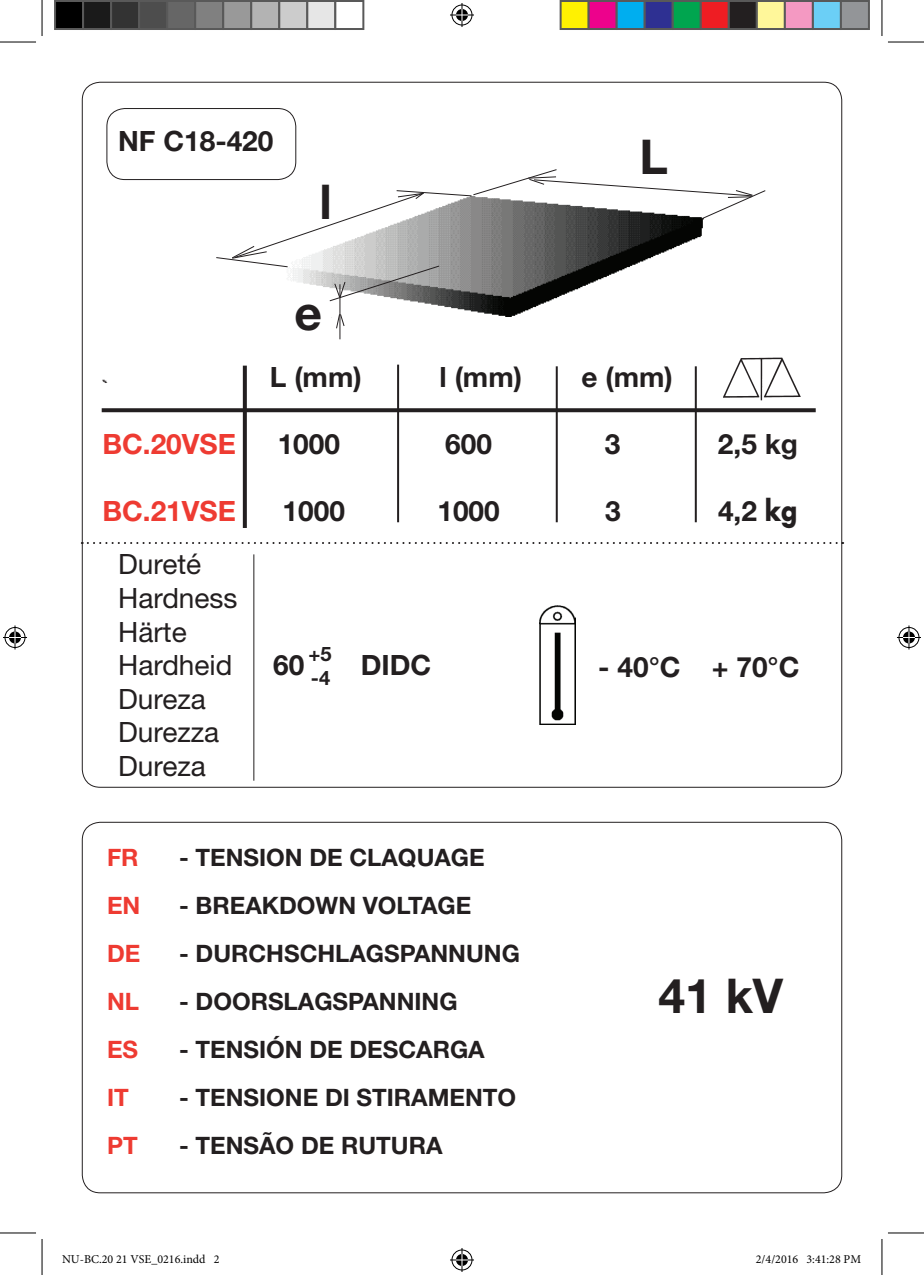
<style>
.page{position:relative;width:924px;height:1275px;background:#fff}
.page>*{position:absolute;margin:0;border:0;box-sizing:border-box;transform-origin:0 0}
.t1{font:700 48px "Helvetica Neue LT Std";color:#231f20}
.t2{font:700 28px "Helvetica Neue LT Std";color:#231f20}
.t3{font:28px/33.6px "Helvetica Neue LT Std";color:#231f20}
.t4{font:700 28px "Helvetica Neue LT Std";color:#ee3b32}
.t5{font:700 24px "Helvetica Neue LT Std";color:#231f20}
.t6{font:700 24px "Helvetica Neue LT Std";color:#ee3b32}
.t7{font:700 20px "Helvetica Neue LT Std";color:#231f20}
.t8{font:12px "Minion Pro";color:#000}
.s1{font-family:"Facom"}
</style>
<div class="page">
<hr style="left:339px;top:284px;width:1px;height:55px;background:#231f20">
<hr style="left:253px;top:554px;width:1px;height:226px;background:#231f20">
<svg style="left:102px;top:408px;width:713px;height:4px;background:#2f2c2d"></svg>
<svg style="left:243px;top:366px;width:4px;height:162px"></svg>
<hr style="left:397px;top:365px;width:2px;height:157px;background:#231f20">
<hr style="left:555px;top:366px;width:2px;height:156px;background:#231f20">
<hr style="left:694px;top:366px;width:2px;height:156px;background:#231f20">
<img style="left:723px;top:357px;width:78px;height:44px">
<svg style="left:215px;top:168px;width:551px;height:161px"></svg>
<div style="left:106px;top:108px;width:190px;height:72px;border:1px solid #231f20;border-radius:18px"></div>
<img style="left:539px;top:605px;width:36px;height:119px">
<svg style="left:82px;top:542px;width:760px;height:2px"></svg>
<hr style="left:0;top:42px;width:36px;height:1px;background:#000">
<hr style="left:887px;top:42px;width:36px;height:1px;background:#000">
<hr style="left:0;top:1232px;width:36px;height:1px;background:#000">
<hr style="left:887px;top:1232px;width:36px;height:1px;background:#000">
<hr style="left:42px;top:0;width:1px;height:36px;background:#000">
<hr style="left:42px;top:1239px;width:1px;height:36px;background:#000">
<hr style="left:881px;top:0;width:1px;height:36px;background:#000">
<hr style="left:881px;top:1239px;width:1px;height:36px;background:#000">
<svg style="left:450px;top:3px;width:24px;height:24px"></svg>
<svg style="left:450px;top:1248px;width:24px;height:24px"></svg>
<svg style="left:3px;top:625px;width:24px;height:24px"></svg>
<svg style="left:897px;top:625px;width:23px;height:24px"></svg>
<div style="left:55px;top:1px;width:28px;height:28px;background:#000"></div>
<div style="left:54px;top:0;width:30px;height:30px;border:2px solid #595959"></div>
<div style="left:83px;top:1px;width:28px;height:28px;background:#1a1a1a"></div>
<div style="left:82px;top:0;width:30px;height:30px;border:2px solid #595959"></div>
<div style="left:111px;top:1px;width:28px;height:28px;background:#333"></div>
<div style="left:110px;top:0;width:30px;height:30px;border:2px solid #595959"></div>
<div style="left:139px;top:1px;width:28px;height:28px;background:#4d4d4d"></div>
<div style="left:138px;top:0;width:30px;height:30px;border:2px solid #595959"></div>
<div style="left:167px;top:1px;width:28px;height:28px;background:#666"></div>
<div style="left:166px;top:0;width:30px;height:30px;border:2px solid #595959"></div>
<div style="left:195px;top:1px;width:28px;height:28px;background:#808080"></div>
<div style="left:194px;top:0;width:30px;height:30px;border:2px solid #595959"></div>
<div style="left:223px;top:1px;width:28px;height:28px;background:#999"></div>
<div style="left:222px;top:0;width:30px;height:30px;border:2px solid #595959"></div>
<div style="left:251px;top:1px;width:28px;height:28px;background:#b3b3b3"></div>
<div style="left:250px;top:0;width:30px;height:30px;border:2px solid #595959"></div>
<div style="left:279px;top:1px;width:28px;height:28px;background:#ccc"></div>
<div style="left:278px;top:0;width:30px;height:30px;border:2px solid #595959"></div>
<div style="left:307px;top:1px;width:28px;height:28px;background:#e6e6e6"></div>
<div style="left:306px;top:0;width:30px;height:30px;border:2px solid #595959"></div>
<div style="left:334px;top:0;width:30px;height:30px;border:2px solid #595959"></div>
<div style="left:560px;top:1px;width:28px;height:28px;background:#fff101"></div>
<div style="left:559px;top:0;width:30px;height:30px;border:2px solid #595959"></div>
<div style="left:588px;top:1px;width:28px;height:28px;background:#ed028c"></div>
<div style="left:587px;top:0;width:30px;height:30px;border:2px solid #595959"></div>
<div style="left:616px;top:1px;width:28px;height:28px;background:#00aeef"></div>
<div style="left:615px;top:0;width:30px;height:30px;border:2px solid #595959"></div>
<div style="left:644px;top:1px;width:28px;height:28px;background:#2e3092"></div>
<div style="left:643px;top:0;width:30px;height:30px;border:2px solid #595959"></div>
<div style="left:672px;top:1px;width:28px;height:28px;background:#00a54f"></div>
<div style="left:671px;top:0;width:30px;height:30px;border:2px solid #595959"></div>
<div style="left:700px;top:1px;width:28px;height:28px;background:#ee1d23"></div>
<div style="left:699px;top:0;width:30px;height:30px;border:2px solid #595959"></div>
<div style="left:728px;top:1px;width:28px;height:28px;background:#231f20"></div>
<div style="left:727px;top:0;width:30px;height:30px;border:2px solid #595959"></div>
<div style="left:756px;top:1px;width:28px;height:28px;background:#fff79a"></div>
<div style="left:755px;top:0;width:30px;height:30px;border:2px solid #595959"></div>
<div style="left:784px;top:1px;width:28px;height:28px;background:#f499c2"></div>
<div style="left:783px;top:0;width:30px;height:30px;border:2px solid #595959"></div>
<div style="left:812px;top:1px;width:28px;height:28px;background:#6bcff6"></div>
<div style="left:811px;top:0;width:30px;height:30px;border:2px solid #595959"></div>
<div style="left:840px;top:1px;width:28px;height:28px;background:#939598"></div>
<div style="left:839px;top:0;width:30px;height:30px;border:2px solid #595959"></div>
<svg style="left:805px;top:1191px;width:28px;height:3px"></svg>
<p class="t2" style="left:118px;top:123px;width:157px">NF C18-420</p>
<h1 class="t1" style="left:319px;top:172px;width:14px">l</h1>
<h1 class="t1" style="left:294px;top:283px;width:29px">e</h1>
<h1 class="t1" style="left:639px;top:127px;width:30px">L</h1>
<p class="t2" style="left:270px;top:360px;width:93px">L (mm)</p>
<p class="t2" style="left:439px;top:360px;width:84px">l (mm)</p>
<p class="t2" style="left:581px;top:360px;width:93px">e (mm)</p>
<p class="t4" style="left:102px;top:427px;width:135px">BC.20VSE</p>
<p class="t2" style="left:277px;top:427px;width:64px">1000</p>
<p class="t2" style="left:445px;top:427px;width:48px">600</p>
<p class="t2" style="left:604px;top:427px;width:17px">3</p>
<p class="t2" style="left:717px;top:427px;width:81px">2,5 kg</p>
<p class="t4" style="left:102px;top:494px;width:135px">BC.21VSE</p>
<p class="t2" style="left:282px;top:494px;width:64px">1000</p>
<p class="t2" style="left:437px;top:494px;width:64px">1000</p>
<p class="t2" style="left:604px;top:494px;width:17px">3</p>
<p class="t2" style="left:717px;top:494px;width:81px">4,2 <span class="s1">kg</span></p>
<p class="t3" style="left:118px;top:547px;width:121px">Dureté<br>Hardness<br>Härte<br>Hardheid<br>Dureza<br>Durezza<br>Dureza</p>
<p class="t7" style="left:308px;top:641px;width:25px">+5</p>
<p class="t2" style="left:273px;top:648px;width:33px">60</p>
<p class="t2" style="left:360px;top:648px;width:72px">DIDC</p>
<p class="t7" style="left:311px;top:665px;width:21px">-4</p>
<p class="t6" style="left:107px;top:842px;width:33px">FR</p>
<p class="t5" style="left:179px;top:842px;width:307px">- TENSION DE CLAQUAGE</p>
<p class="t6" style="left:107px;top:890px;width:35px">EN</p>
<p class="t5" style="left:179px;top:890px;width:294px">- BREAKDOWN VOLTAGE</p>
<p class="t6" style="left:107px;top:938px;width:35px">DE</p>
<p class="t5" style="left:179px;top:938px;width:342px">- DURCHSCHLAGSPANNUNG</p>
<p class="t6" style="left:107px;top:986px;width:34px">NL</p>
<p class="t5" style="left:179px;top:986px;width:280px">- DOORSLAGSPANNING</p>
<p class="t6" style="left:107px;top:1034px;width:33px">ES</p>
<p class="t5" style="left:179px;top:1034px;width:307px">- TENSIÓN DE DESCARGA</p>
<p class="t6" style="left:107px;top:1082px;width:23px">IT</p>
<p class="t5" style="left:179px;top:1082px;width:338px">- TENSIONE DI STIRAMENTO</p>
<p class="t6" style="left:107px;top:1130px;width:32px">PT</p>
<p class="t5" style="left:179px;top:1130px;width:265px">- TENSÃO DE RUTURA</p>
<p class="t2" style="left:598px;top:650px;width:203px">- 40°C + 70°C</p>
<h1 class="t1" style="left:658px;top:966px;width:126px">41 kV</h1>
<p class="t8" style="left:62px;top:1251px;width:159px">NU-BC.20 21 VSE_0216.indd 2</p>
<p class="t8" style="left:755px;top:1251px;width:107px">2/4/2016 3:41:28 PM</p>
</div>
